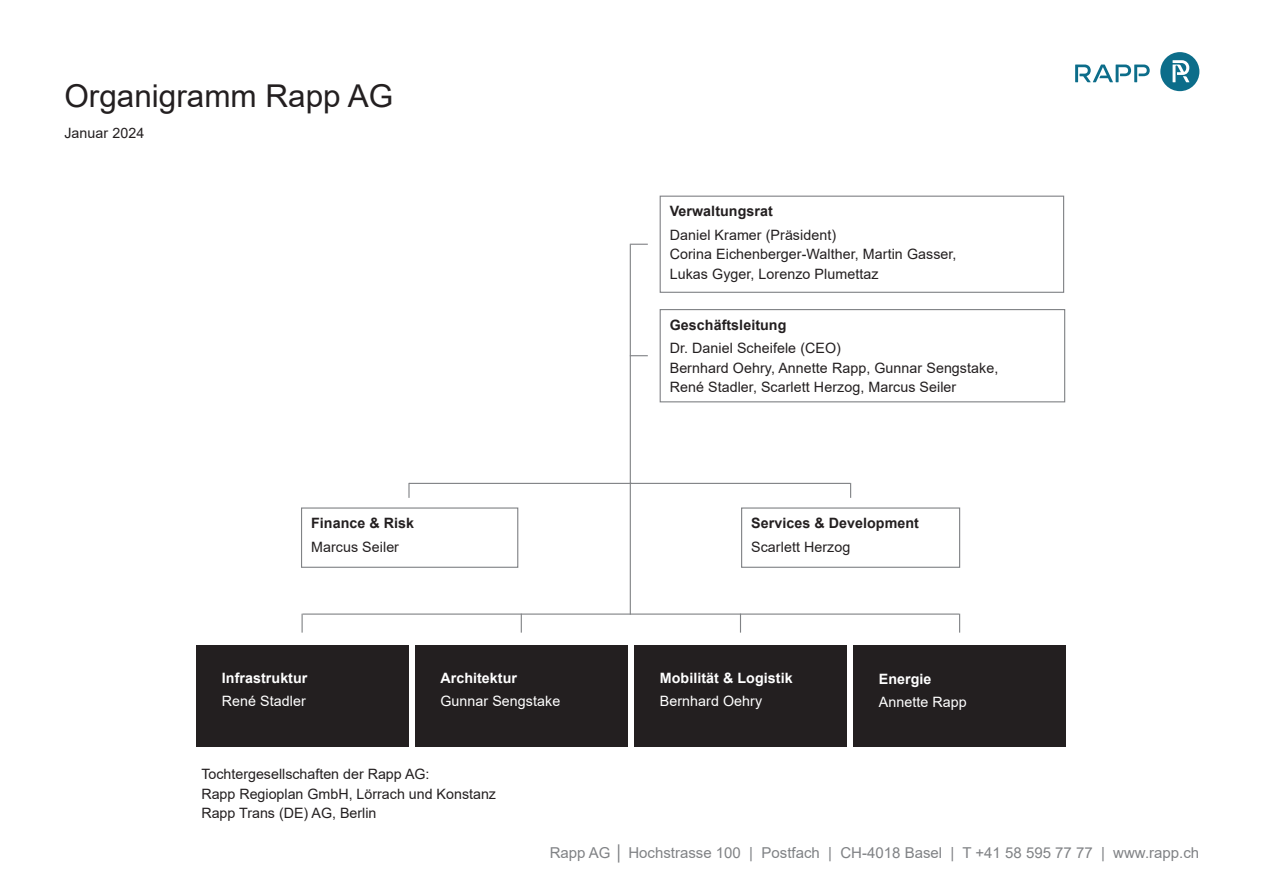
<style>
.page{position:relative;width:1263px;height:893px;background:#fff}
.page>*{position:absolute;margin:0;border:0;box-sizing:border-box;transform-origin:0 0}
.t1{font:31.5px "Arial";color:#231f20}
.t2{font:15px "Arial";color:#808285}
.t3{font:14.25px/19.5px "Arial";letter-spacing:.005em;color:#231f20}
.t4{font:700 14.25px "Arial";letter-spacing:.005em;color:#231f20}
.t5{font:14.25px "Arial";letter-spacing:.005em;color:#fff}
.t6{font:700 14.25px "Arial";letter-spacing:.005em;color:#fff}
</style>
<div class="page">
<svg style="left:1075px;top:65px;width:75px;height:17px"></svg>
<svg style="left:1160px;top:52px;width:39px;height:39px"></svg>
<hr style="left:630px;top:244px;width:1px;height:371px;background:#808285">
<svg style="left:630px;top:244px;width:18px;height:1px"></svg>
<svg style="left:631px;top:355px;width:17px;height:1px"></svg>
<hr style="left:630px;top:483px;width:220px;height:1px;background:#808285">
<hr style="left:409px;top:483px;width:223px;height:1px;background:#808285">
<svg style="left:850px;top:483px;width:1px;height:15px"></svg>
<svg style="left:408px;top:483px;width:2px;height:15px"></svg>
<div style="left:415px;top:645px;width:212px;height:101px;background:#231f20"></div>
<div style="left:634px;top:645px;width:213px;height:101px;background:#231f20"></div>
<div style="left:853px;top:645px;width:213px;height:102px;background:#231f20"></div>
<div style="left:196px;top:645px;width:213px;height:101px;background:#231f20"></div>
<hr style="left:303px;top:613px;width:656px;height:2px;background:#808285">
<svg style="left:740px;top:615px;width:1px;height:18px"></svg>
<svg style="left:959px;top:614px;width:1px;height:19px"></svg>
<svg style="left:521px;top:615px;width:1px;height:18px"></svg>
<svg style="left:302px;top:614px;width:1px;height:19px"></svg>
<div style="left:660px;top:196px;width:404px;height:97px;border:1px solid #808285"></div>
<div style="left:660px;top:309px;width:405px;height:93px;border:1px solid #808285"></div>
<div style="left:741px;top:507px;width:219px;height:61px;border:1px solid #808285"></div>
<div style="left:301px;top:507px;width:217px;height:61px;border:1px solid #808285"></div>
<h1 class="t1" style="left:64px;top:75px;width:330px">Organigramm Rapp AG</h1>
<p class="t3" style="left:64px;top:123px;width:81px">Januar 2024</p>
<p class="t4" style="left:311px;top:513px;width:105px">Finance &amp; Risk</p>
<p class="t3" style="left:311px;top:537px;width:89px">Marcus Seiler</p>
<p class="t6" style="left:222px;top:668px;width:87px">Infrastruktur</p>
<p class="t5" style="left:222px;top:691px;width:85px">René Stadler</p>
<p class="t6" style="left:440px;top:668px;width:78px">Architektur</p>
<p class="t5" style="left:440px;top:691px;width:121px">Gunnar Sengstake</p>
<p class="t3" style="left:201px;top:765px;width:296px">Tochtergesellschaften der Rapp AG:<br>Rapp Regioplan GmbH, Lörrach und Konstanz<br>Rapp Trans (DE) AG, Berlin</p>
<p class="t4" style="left:670px;top:201px;width:105px">Verwaltungsrat</p>
<p class="t3" style="left:670px;top:225px;width:288px">Daniel Kramer (Präsident)<br>Corina Eichenberger-Walther, Martin Gasser,<br>Lukas Gyger, Lorenzo Plumettaz</p>
<p class="t4" style="left:670px;top:314px;width:118px">Geschäftsleitung</p>
<p class="t3" style="left:670px;top:338px;width:330px">Dr. Daniel Scheifele (CEO)<br>Bernhard Oehry, Annette Rapp, Gunnar Sengstake,<br>René Stadler, Scarlett Herzog, Marcus Seiler</p>
<p class="t4" style="left:751px;top:513px;width:169px">Services &amp; Development</p>
<p class="t3" style="left:751px;top:537px;width:101px">Scarlett Herzog</p>
<p class="t6" style="left:660px;top:668px;width:134px">Mobilität &amp; Logistik</p>
<p class="t5" style="left:660px;top:691px;width:104px">Bernhard Oehry</p>
<p class="t6" style="left:879px;top:668px;width:54px">Energie</p>
<p class="t5" style="left:879px;top:692px;width:89px">Annette Rapp</p>
<p class="t2" style="left:550px;top:843px;width:651px">Rapp AG │ Hochstrasse 100 | Postfach | CH-4018 Basel | T +41 58 595 77 77 | www.rapp.ch</p>
</div>
